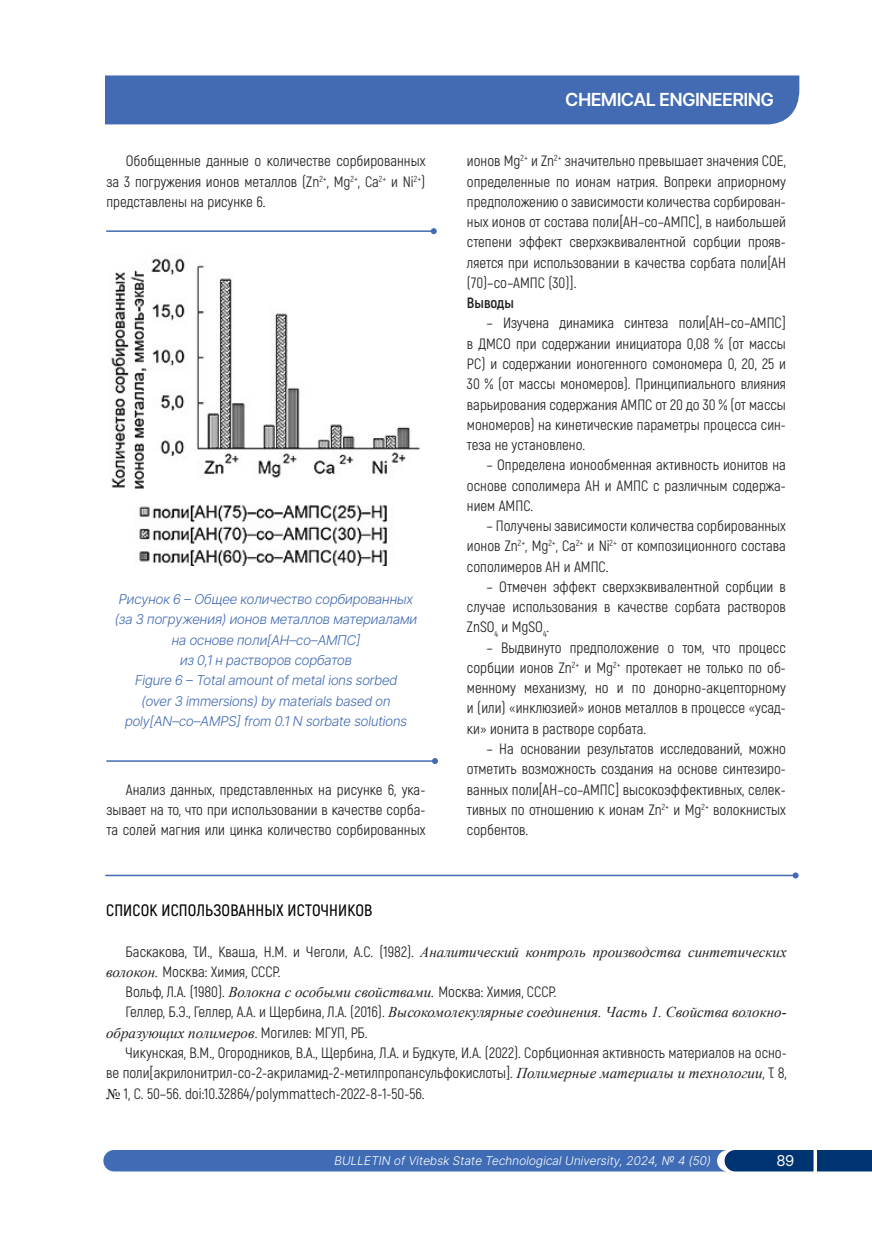
<style>
.page{position:relative;width:872px;height:1234px;background:#fff}
.page>*{position:absolute;margin:0;border:0;box-sizing:border-box;transform-origin:0 0}
.t1{font:600 18px "Inter Tight";color:#fff}
.Подзаголовок{font:600 16.5px "Akrobat";letter-spacing:.01em;color:#000}
.Основной_текст{font:15px/20.2px "Akrobat";color:#231f20;text-align:justify}
.Список_использованых{font:15px/20.2px "Akrobat";color:#231f20}
.Список_использованых-2{font:italic 15px/20.2px "Times New Roman";color:#231f20}
.подзаголовок_коротки{font:700 15px "Akrobat";color:#231f20}
.t2{font:15px "Inter Tight";color:#fff}
.рисунки{font:italic 300 13.5px/20.2px "Inter Tight";color:#426bb3;text-align:center}
.t3{font:italic 300 12px "Inter Tight";letter-spacing:.025em;color:#fff}
.s1{font-family:"Times New Roman";font-style:italic}
.s2{font-family:"Akrobat";font-style:normal}
.s3{font-family:"Times New Roman"}
</style>
<div class="page">
<svg style="left:103px;top:1150px;width:769px;height:21px;background:#3664a9"></svg>
<div style="left:106px;top:75px;width:693px;height:49px;background:#426bb3"></div>
<img style="left:111px;top:258px;width:309px;height:307px">
<hr style="left:106px;top:230px;width:328px;height:2px;background:#426bb3">
<svg style="left:431px;top:228px;width:6px;height:6px"></svg>
<hr style="left:106px;top:760px;width:329px;height:1px;background:#426bb3">
<svg style="left:432px;top:758px;width:6px;height:5px"></svg>
<hr style="left:105px;top:874px;width:690px;height:2px;background:#426bb3">
<svg style="left:792px;top:872px;width:6px;height:6px"></svg>
<p class="Основной_текст" style="left:106px;top:151px;width:320px;text-indent:20px">Обобщенные данные о количестве сорбированных за 3 погружения ионов металлов (Zn<sup>2+</sup>, Mg<sup>2+</sup>, Ca<sup>2+</sup> и Ni<sup>2+</sup>) представлены на рисунке 6.</p>
<p class="рисунки" style="left:115px;top:588px;width:304px">Рисунок 6 – Общее количество сорбированных (за 3 погружения) ионов металлов материалами на основе поли[АН–со–АМПС]<br>из 0,1 н растворов сорбатов</p>
<p class="рисунки" style="left:125px;top:669px;width:283px">Figure 6 – Total amount of metal ions sorbed (over 3 immersions) by materials based on poly[AN–co–AMPS] from 0.1 N sorbate solutions</p>
<p class="Основной_текст" style="left:106px;top:779px;width:320px;text-indent:20px">Анализ данных, представленных на рисунке 6, ука&shy;зывает на то, что при использовании в качестве сорба&shy;та солей магния или цинка количество сорбированных</p>
<p class="t1" style="left:565px;top:86px;width:210px">CHEMICAL ENGINEERING</p>
<p class="Основной_текст" style="left:467px;top:151px;width:320px">ионов Mg<sup>2+</sup> и Zn<sup>2+</sup> значительно превышает значения СОЕ, определенные по ионам натрия. Вопреки априорному предположению о зависимости количества сорбирован&shy;ных ионов от состава поли[АН–со–АМПС], в наибольшей степени эффект сверхэквивалентной сорбции прояв&shy;ляется при использовании в качества сорбата поли[АН (70)–со–АМПС (30)].</p>
<p class="подзаголовок_коротки" style="left:467px;top:293px;width:48px">Выводы</p>
<p class="Основной_текст" style="left:467px;top:313px;width:320px;text-indent:20px">– Изучена динамика синтеза поли[АН–со–АМПС] в ДМСО при содержании инициатора 0,08 % (от массы РС) и содержании ионогенного сомономера 0, 20, 25 и 30 % (от массы мономеров). Принципиального влияния варьирования содержания АМПС от 20 до 30 % (от массы мономеров) на кинетические параметры процесса син&shy;теза не установлено.</p>
<p class="Основной_текст" style="left:467px;top:455px;width:320px;text-indent:20px">– Определена ионообменная активность ионитов на основе сополимера АН и АМПС с различным содержа&shy;нием АМПС.</p>
<p class="Основной_текст" style="left:467px;top:515px;width:320px;text-indent:20px">– Получены зависимости количества сорбированных ионов Zn<sup>2+</sup>, Mg<sup>2+</sup>, Ca<sup>2+</sup> и Ni<sup>2+</sup> от композиционного состава сополимеров АН и АМПС.</p>
<p class="Основной_текст" style="left:467px;top:576px;width:320px;text-indent:20px">– Отмечен эффект сверхэквивалентной сорбции в случае использования в качестве сорбата растворов ZnSO<sub>4</sub> и MgSO<sub>4</sub>.</p>
<p class="Основной_текст" style="left:467px;top:637px;width:320px;text-indent:20px">– Выдвинуто предположение о том, что процесс сорбции ионов Zn<sup>2+</sup> и Mg<sup>2+</sup> протекает не только по об&shy;менному механизму, но и по донорно-акцепторному и (или) «инклюзией» ионов металлов в процессе «усад&shy;ки» ионита в растворе сорбата.</p>
<p class="Основной_текст" style="left:467px;top:738px;width:320px;text-indent:20px">– На основании результатов исследований, можно отметить возможность создания на основе синтезиро&shy;ванных поли[АН–со–АМПС] высокоэффективных, селек&shy;тивных по отношению к ионам Zn<sup>2+</sup> и Mg<sup>2+</sup> волокнистых сорбентов.</p>
<p class="Подзаголовок" style="left:106px;top:900px;width:268px">СПИСОК ИСПОЛЬЗОВАННЫХ ИСТОЧНИКОВ</p>
<p class="Список_использованых" style="left:106px;top:941px;width:682px;text-indent:19px">Баскакова, Т.И., Кваша, Н.М. и Чеголи, А.С. (1982). <span class="s1">Аналитический контроль производства синтетических волокон.</span> Москва: Химия, СССР.</p>
<p class="Список_использованых" style="left:126px;top:981px;width:432px">Вольф, Л.А. (1980). <span class="s1">Волокна с особыми свойствами.</span> Москва: Химия, СССР.</p>
<p class="Список_использованых-2" style="left:106px;top:1001px;width:682px;text-indent:19px"><span class="s2">Геллер, Б.Э., Геллер, А.А. и Щербина, Л.А. (2016).</span> Высокомолекулярные соединения. Часть 1. Свойства волокно&shy;образующих полимеров<span class="s2">. Могилев: МГУП, РБ.</span></p>
<p class="Список_использованых" style="left:106px;top:1042px;width:682px;text-align:justify;text-indent:19px">Чикунская, В.М., Огородников, В.А., Щербина, Л.А. и Будкуте, И.А. (2022). Сорбционная активность материалов на осно&shy;ве поли[акрилонитрил-co-2-акриламид-2-метилпропансульфокислоты]. <span class="s1">Полимерные материалы и технологии</span>, Т. 8, <span class="s3">№</span> 1, С. 50–56. doi:10.32864/polymmattech-2022-8-1-50-56.</p>
<p class="t3" style="left:334px;top:1151px;width:378px">BULLETIN of Vitebsk State Technological University, 2024, № 4 (50)</p>
<p class="t2" style="left:777px;top:1148px;width:19px">89</p>
</div>
